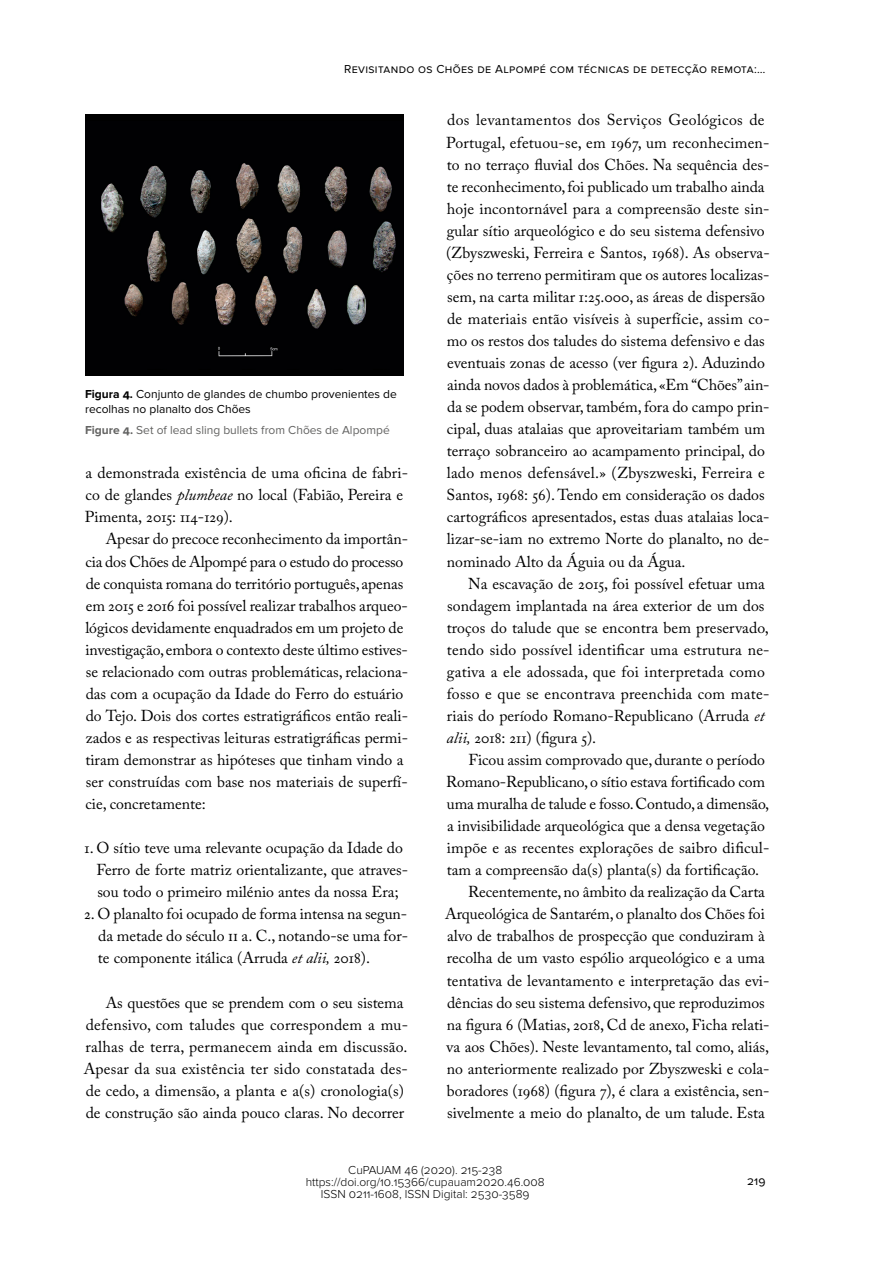
<style>
.page{position:relative;width:893px;height:1263px;background:#fff}
.page>*{position:absolute;margin:0;border:0;box-sizing:border-box;transform-origin:0 0}
.t1{font:15.75px/22px "Adobe Caslon Pro";color:#000}
.t2{font:300 12px/12px "Proxima Nova";color:#000;text-align:center}
.t3{font:12px/14.4px "Proxima Nova";color:#000}
.t4{font:12px "Proxima Nova";letter-spacing:.03em;color:#000}
.t5{font:12px "Proxima Nova";color:#636362}
.s1{font-weight:700}
.s2{font-style:italic}
</style>
<div class="page">
<div style="left:85px;top:115px;width:319px;height:261px;background:#000"></div>
<img style="left:101px;top:163px;width:295px;height:194px">
<p class="t4" style="left:344px;top:62px;width:423px">Revisitando os Chões de Alpompé com técnicas de detecção remota:…</p>
<p class="t3" style="left:85px;top:387px;width:313px"><span class="s1">Figura 4.</span> Conjunto de glandes de chumbo provenientes de recolhas no planalto dos Chões</p>
<p class="t5" style="left:85px;top:423px;width:306px"><span class="s1">Figure 4.</span> Set of lead sling bullets from Chões de Alpompé</p>
<p class="t1" style="left:85px;top:462px;width:325px">a demonstrada existência de uma oficina de fabri‑ co de glandes <span class="s2">plumbeae</span> no local (Fabião, Pereira e<br>Pimenta, 2015: 114‑129).</p>
<p class="t1" style="left:85px;top:528px;width:324px;text-indent:20px">Apesar do precoce reconhecimento da importân‑ cia dos Chões de Alpompé para o estudo do processo de conquista romana do território português, apenas em 2015 e 2016 foi possível realizar trabalhos arqueo‑ lógicos devidamente enquadrados em um projeto de investigação, embora o contexto deste último estives‑ se relacionado com outras problemáticas, relaciona‑ das com a ocupação da Idade do Ferro do estuário do Tejo. Dois dos cortes estratigráficos então reali‑ zados e as respectivas leituras estratigráficas permi‑ tiram demonstrar as hipóteses que tinham vindo a ser construídas com base nos materiais de superfí‑ cie, concretamente:</p>
<p class="t1" style="left:96px;top:837px;width:313px;text-indent:-12px">1. O sítio teve uma relevante ocupação da Idade do<br>Ferro de forte matriz orientalizante, que atraves‑ sou todo o primeiro milénio antes da nossa Era;</p>
<p class="t1" style="left:98px;top:903px;width:312px;text-align:justify;text-indent:-14px">2. O planalto foi ocupado de forma intensa na segun‑ da metade do século II a. C., notando‑se uma for‑ te componente itálica (Arruda <span class="s2">et alii,</span> 2018).</p>
<p class="t1" style="left:84px;top:991px;width:326px;text-indent:22px">As questões que se prendem com o seu sistema defensivo, com taludes que correspondem a mu&shy;ralhas de terra, permanecem ainda em discussão.<br>Apesar da sua existência ter sido constatada des‑ de cedo, a dimensão, a planta e a(s) cronologia(s) de construção são ainda pouco claras. No decorrer</p>
<p class="t1" style="left:446px;top:109px;width:325px">dos levantamentos dos Serviços Geológicos de Portugal, efetuou‑se, em 1967, um reconhecimen‑ to no terraço fluvial dos Chões. Na sequência des‑ te reconhecimento, foi publicado um trabalho ainda hoje incontornável para a compreensão deste sin‑ gular sítio arqueológico e do seu sistema defensivo (Zbyszweski, Ferreira e Santos, 1968). As observa‑ ções no terreno permitiram que os autores localizas‑ sem, na carta militar 1:25.000, as áreas de dispersão de materiais então visíveis à superfície, assim co‑ mo os restos dos taludes do sistema defensivo e das eventuais zonas de acesso (ver figura 2). Aduzindo ainda novos dados à problemática, «Em “Chões” ain‑ da se podem observar, também, fora do campo prin‑ cipal, duas atalaias que aproveitariam também um terraço sobranceiro ao acampamento principal, do lado menos defensável.» (Zbyszweski, Ferreira e Santos, 1968: 56). Tendo em consideração os dados cartográficos apresentados, estas duas atalaias loca‑ lizar‑se‑iam no extremo Norte do planalto, no de‑ nominado Alto da Águia ou da Água.</p>
<p class="t1" style="left:447px;top:572px;width:325px;text-indent:22px">Na escavação de 2015, foi possível efetuar uma sondagem implantada na área exterior de um dos troços do talude que se encontra bem preservado, tendo sido possível identificar uma estrutura ne‑ gativa a ele adossada, que foi interpretada como fosso e que se encontrava preenchida com mate‑ riais do período Romano‑Republicano (Arruda <span class="s2">et alii,</span> 2018: 211) (figura 5).</p>
<p class="t1" style="left:468px;top:748px;width:298px">Ficou assim comprovado que, durante o período</p>
<p class="t1" style="left:446px;top:770px;width:320px">Romano‑Republicano, o sítio estava fortificado com</p>
<p class="t1" style="left:447px;top:793px;width:324px">uma muralha de talude e fosso. Contudo, a dimensão,</p>
<p class="t1" style="left:447px;top:815px;width:319px">a invisibilidade arqueológica que a densa vegetação</p>
<p class="t1" style="left:447px;top:837px;width:324px">impõe e as recentes explorações de saibro dificul‑</p>
<p class="t1" style="left:447px;top:859px;width:314px">tam a compreensão da(s) planta(s) da fortificação.</p>
<p class="t1" style="left:468px;top:881px;width:298px">Recentemente, no âmbito da realização da Carta</p>
<p class="t1" style="left:445px;top:903px;width:321px">Arqueológica de Santarém, o planalto dos Chões foi</p>
<p class="t1" style="left:447px;top:925px;width:319px">alvo de trabalhos de prospecção que conduziram à</p>
<p class="t1" style="left:447px;top:947px;width:319px">recolha de um vasto espólio arqueológico e a uma</p>
<p class="t1" style="left:447px;top:969px;width:324px">tentativa de levantamento e interpretação das evi‑</p>
<p class="t1" style="left:447px;top:991px;width:319px">dências do seu sistema defensivo, que reproduzimos</p>
<p class="t1" style="left:447px;top:1013px;width:324px">na figura 6 (Matias, 2018, Cd de anexo, Ficha relati‑</p>
<p class="t1" style="left:447px;top:1035px;width:324px">va aos Chões). Neste levantamento, tal como, aliás,</p>
<p class="t1" style="left:447px;top:1057px;width:324px">no anteriormente realizado por Zbyszweski e cola‑</p>
<p class="t1" style="left:447px;top:1079px;width:324px">boradores (1968) (figura 7), é clara a existência, sen‑</p>
<p class="t1" style="left:447px;top:1101px;width:319px">sivelmente a meio do planalto, de um talude. Esta</p>
<p class="t2" style="left:306px;top:1165px;width:241px">CuPAUAM 46 (2020). 215-238 https://doi.org/10.15366/cupauam2020.46.008<br>ISSN 0211-1608, ISSN Digital: 2530-3589</p>
<p class="t4" style="left:747px;top:1174px;width:20px">219</p>
</div>
